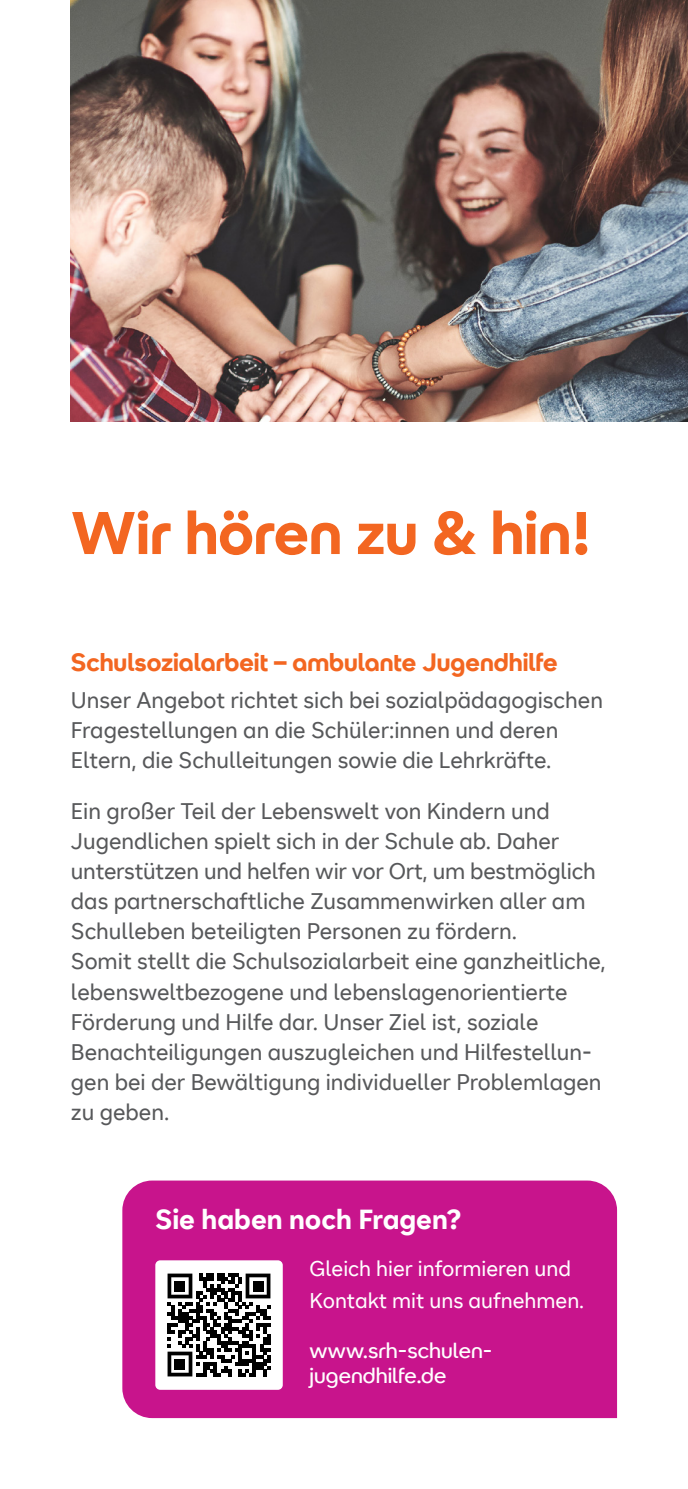
<style>
.page{position:relative;width:688px;height:1489px;background:#fff}
.page>*{position:absolute;margin:0;border:0;box-sizing:border-box;transform-origin:0 0}
.t1{font:700 60px "SRH Headline";color:#f36621}
.t2{font:700 27.5px "SRH Text";color:#fff}
.t3{font:700 25px "SRH Headline";color:#f36621}
.t4{font:22.5px/30px "SRH Text";color:#57585a}
.t5{font:21.25px/31.5px "SRH Text";color:#fff}
.t6{font:21.25px/25.5px "SRH Headline";color:#fff}
</style>
<div class="page">
<div style="left:122px;top:1180px;width:495px;height:237px;background:#c8148c"></div>
<img style="left:71px;top:0;width:616px;height:422px">
<div style="left:155px;top:1260px;width:128px;height:129px;background:#fff;border-radius:5px"></div>
<svg style="left:167px;top:1273px;width:103px;height:103px"></svg>
<div style="left:174px;top:1280px;width:11px;height:11px;background:#000"></div>
<div style="left:252px;top:1280px;width:11px;height:11px;background:#000"></div>
<div style="left:174px;top:1358px;width:11px;height:11px;background:#000"></div>
<h1 class="t1" style="left:71px;top:498px;width:522px">Wir hören zu &amp; hin!</h1>
<p class="t3" style="left:71px;top:647px;width:488px">Schulsozialarbeit – ambulante Jugendhilfe</p>
<p class="t4" style="left:71px;top:685px;width:533px">Unser Angebot richtet sich bei sozialpädagogischen<br>Fragestellungen an die Schüler:innen und deren<br>Eltern, die Schulleitungen sowie die Lehrkräfte.</p>
<p class="t4" style="left:71px;top:796px;width:536px">Ein großer Teil der Lebenswelt von Kindern und Jugendlichen spielt sich in der Schule ab. Daher unterstützen und helfen wir vor Ort, um bestmöglich das partnerschaftliche Zusammenwirken aller am Schulleben beteiligten Personen zu fördern.<br>Somit stellt die Schulsozialarbeit eine ganzheitliche, lebensweltbezogene und lebenslagenorientierte Förderung und Hilfe dar. Unser Ziel ist, soziale Benachteiligungen auszugleichen und Hilfestellun&shy;gen bei der Bewältigung individueller Problemlagen zu geben.</p>
<p class="t2" style="left:155px;top:1203px;width:307px">Sie haben noch Fragen?</p>
<p class="t5" style="left:309px;top:1252px;width:276px">Gleich hier informieren und<br>Kontakt mit uns aufnehmen.</p>
<p class="t6" style="left:309px;top:1337px;width:184px">www.srh-schulen&shy;jugendhilfe.de</p>
</div>
